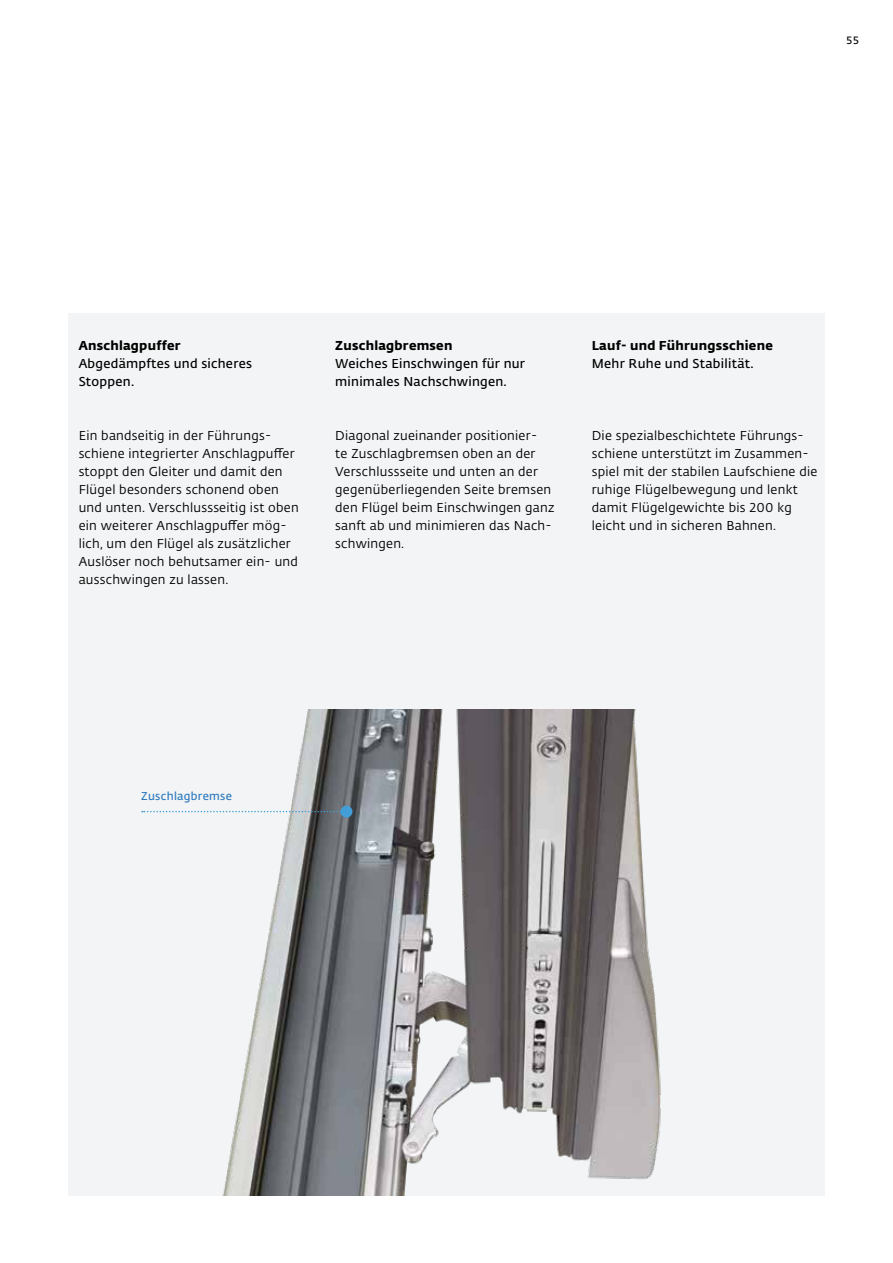
<style>
.page{position:relative;width:893px;height:1263px;background:#fff}
.page>*{position:absolute;margin:0;border:0;box-sizing:border-box;transform-origin:0 0}
.t1{font:12.75px/18px "Fedra Sans Alt Pro";letter-spacing:.02em;color:#000}
.t2{font:600 12.75px/18px "Fedra Sans Alt Pro";letter-spacing:.02em;color:#000}
.t3{font:700 12.75px "Fedra Sans Alt Pro";letter-spacing:.02em;color:#000}
.t4{font:600 11.25px "Fedra Sans Alt Pro";letter-spacing:.025em;color:#2e7abf}
.t5{font:600 10.5px "Fedra Sans Alt Pro";color:#000}
</style>
<div class="page">
<div style="left:68px;top:314px;width:757px;height:882px;background:#f2f4f5"></div>
<img style="left:201px;top:710px;width:460px;height:486px">
<svg style="left:142px;top:811px;width:198px;height:1px"></svg>
<div style="left:340px;top:806px;width:12px;height:12px;background:#439dd7;border-radius:50%"></div>
<p class="t5" style="left:846px;top:32px;width:14px">55</p>
<p class="t3" style="left:79px;top:335px;width:103px">Anschlagpuffer</p>
<p class="t2" style="left:79px;top:354px;width:175px">Abgedämpftes und sicheres<br>Stoppen.</p>
<p class="t3" style="left:335px;top:335px;width:119px">Zuschlagbremsen</p>
<p class="t2" style="left:335px;top:354px;width:191px">Weiches Einschwingen für nur minimales Nachschwingen.</p>
<p class="t3" style="left:592px;top:335px;width:183px">Lauf- und Führungsschiene</p>
<p class="t2" style="left:592px;top:354px;width:163px">Mehr Ruhe und Stabilität.</p>
<p class="t1" style="left:79px;top:426px;width:222px">Ein bandseitig in der Führungs&shy;schiene integrierter Anschlagpuffer stoppt den Gleiter und damit den Flügel besonders schonend oben und unten. Verschlussseitig ist oben ein weiterer Anschlagpuffer mög&shy;lich, um den Flügel als zusätzlicher Auslöser noch behutsamer ein- und ausschwingen zu lassen.</p>
<p class="t1" style="left:335px;top:426px;width:221px">Diagonal zueinander positionier-<br>te Zuschlagbremsen oben an der<br>Verschlussseite und unten an der gegenüberliegenden Seite bremsen den Flügel beim Einschwingen ganz sanft ab und minimieren das Nach&shy;schwingen.</p>
<p class="t1" style="left:592px;top:426px;width:227px">Die spezialbeschichtete Führungs&shy;schiene unterstützt im Zusammen&shy;spiel mit der stabilen Laufschiene die ruhige Flügelbewegung und lenkt damit Flügelgewichte bis 200 kg leicht und in sicheren Bahnen.</p>
<p class="t4" style="left:141px;top:788px;width:92px">Zuschlagbremse</p>
</div>
